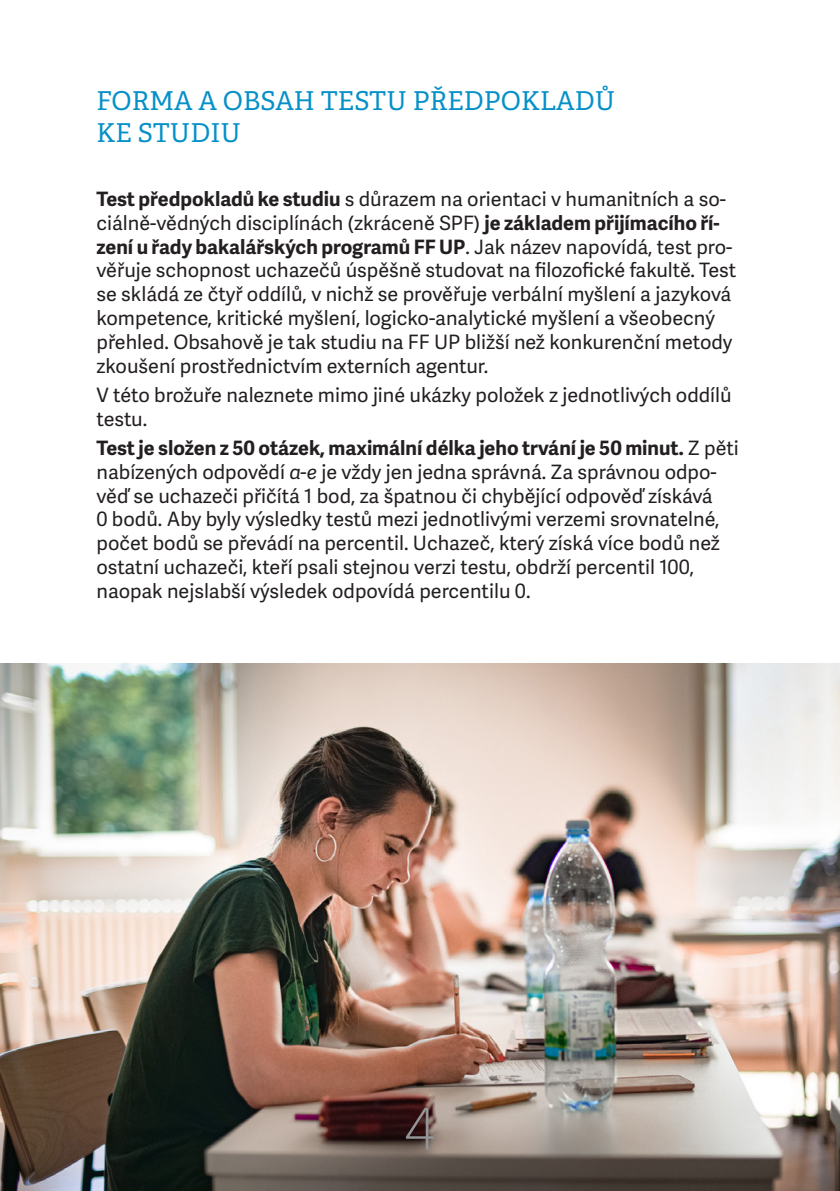
<style>
.page{position:relative;width:840px;height:1191px;background:#fff}
.page>*{position:absolute;margin:0;border:0;box-sizing:border-box;transform-origin:0 0}
.t1{font:100 58px "Adelle Sans";color:#939598}
.nadpis{font:26px/31.2px "Adelle";color:#0690c8}
.t2{font:19.8px/23.8px "Adelle Sans";color:#231f20}
.s1{font-weight:700}
.s2{font-style:italic}
</style>
<div class="page">
<img style="left:0;top:663px;width:839px;height:528px">
<p class="nadpis" style="left:96px;top:86px;width:520px">FORMA A OBSAH TESTU PŘEDPOKLADŮ<br>KE STUDIU</p>
<p class="t2" style="left:96px;top:188px;width:641px"><span class="s1">Test předpokladů ke studiu</span> s důrazem na orientaci v humanitních a so&shy;ciálně-vědných disciplínách (zkráceně SPF) <span class="s1">je základem přĳímacího ří&shy;zení u řady bakalářských programů FF UP</span>. Jak název napovídá, test pro&shy;věřuje schopnost uchazečů úspěšně studovat na filozofické fakultě. Test se skládá ze čtyř oddílů, v nichž se prověřuje verbální myšlení a jazyková kompetence, kritické myšlení, logicko-analytické myšlení a všeobecný přehled. Obsahově je tak studiu na FF UP bližší než konkurenční metody zkoušení prostřednictvím externích agentur.</p>
<p class="t2" style="left:96px;top:384px;width:636px">V této brožuře naleznete mimo jiné ukázky položek z jednotlivých oddílů testu.</p>
<p class="t2" style="left:96px;top:437px;width:643px"><span class="s1">Test je složen z 50 otázek, maximální délka jeho trvání je 50 minut.</span> Z pěti nabízených odpovědí <span class="s2">a-e</span> je vždy jen jedna správná. Za správnou odpo&shy;věď se uchazeči přičítá 1 bod, za špatnou či chybějící odpověď získává<br>0 bodů. Aby byly výsledky testů mezi jednotlivými verzemi srovnatelné, počet bodů se převádí na percentil. Uchazeč, který získá více bodů než ostatní uchazeči, kteří psali stejnou verzi testu, obdrží percentil 100, naopak nejslabší výsledek odpovídá percentilu 0.</p>
<p class="t1" style="left:404px;top:1095px;width:32px">4</p>
</div>
